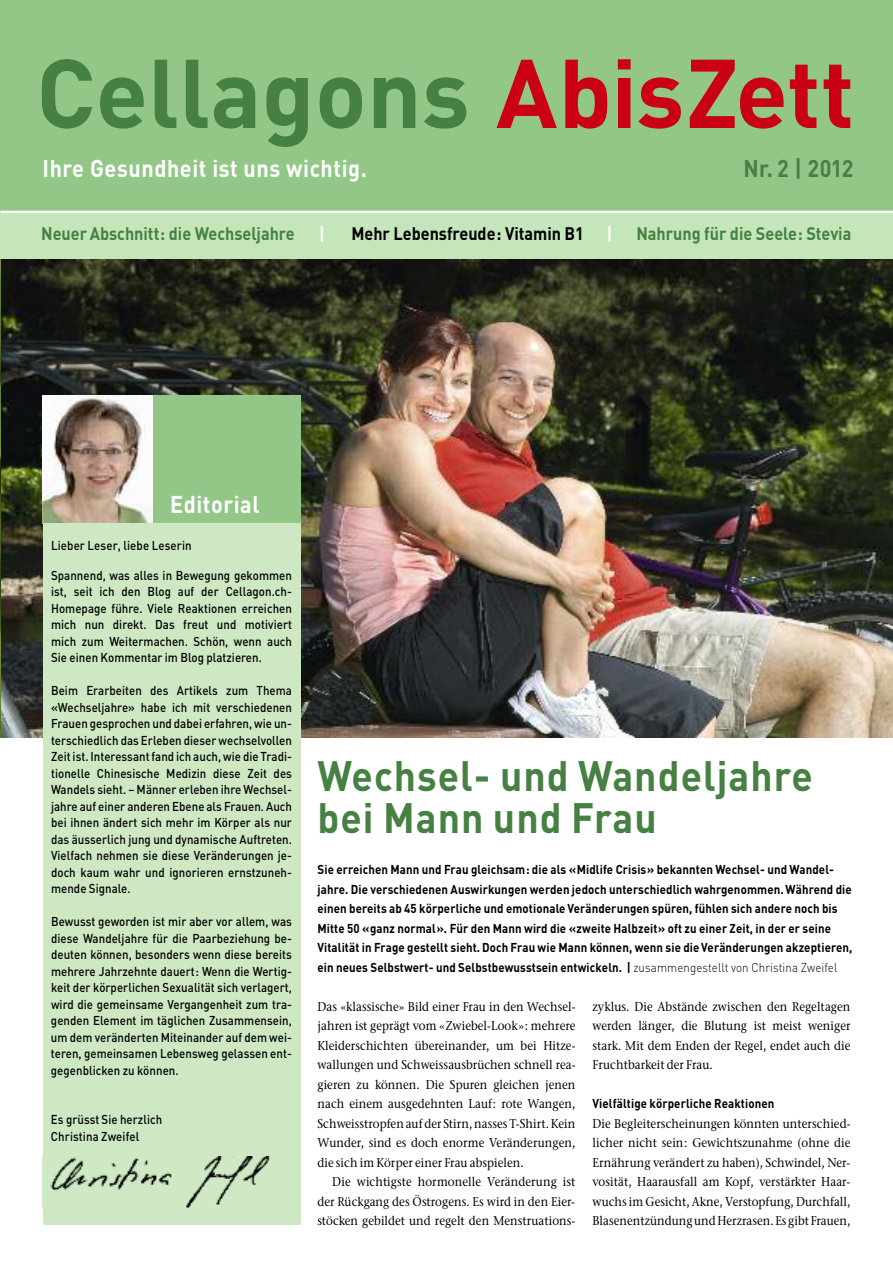
<style>
.page{position:relative;width:893px;height:1263px;background:#fff}
.page>*{position:absolute;margin:0;border:0;box-sizing:border-box;transform-origin:0 0}
.t1{font:700 96px "DIN";color:#468143}
.t2{font:700 42px/42px "DIN";letter-spacing:.025em;color:#468143;scale:.93 1}
.t3{font:700 24px "DIN";letter-spacing:.025em;color:#fff;scale:.9 1}
.t4{font:700 24px "DIN";letter-spacing:-.005em;color:#468143;scale:.9 1}
.t5{font:700 18px "DIN";color:#468143;scale:.9 1}
.t6{font:700 18px "DIN";color:#000;scale:.9 1}
.t7{font:700 18px "DIN";color:#fff;scale:.9 1}
.t8{font:500 12.75px/16.5px "DIN";letter-spacing:.005em;color:#000;text-align:justify;scale:.9 1}
.t9{font:500 12.75px/19.5px "ITC Stone Serif";letter-spacing:.005em;color:#000;text-align:justify;scale:.9 1}
.t10{font:700 12.75px/19.5px "DIN";letter-spacing:.01em;color:#000;scale:.9 1}
.s1{color:#ca0016}
.s2{font-weight:300}
</style>
<div class="page">
<div style="left:0;top:0;width:893px;height:259px;background:#92c788"></div>
<div style="left:0;top:211px;width:893px;height:48px;background:#c5e5ba"></div>
<img style="left:1px;top:259px;width:892px;height:478px">
<div style="left:43px;top:395px;width:257px;height:128px;background:#92c788"></div>
<img style="left:43px;top:395px;width:110px;height:128px">
<div style="left:43px;top:523px;width:257px;height:702px;background:#cee8c4"></div>
<hr style="left:1px;top:211px;width:892px;height:2px;background:#fff">
<img style="left:42px;top:1156px;width:228px;height:52px">
<h1 class="t1" style="left:36px;top:39px;width:820px">Cellagons <span class="s1">AbisZett</span></h1>
<h3 class="t3" style="left:43px;top:154px;width:362px">Ihre Gesundheit ist uns wichtig.</h3>
<h3 class="t4" style="left:744px;top:154px;width:124px">Nr. 2 | 2012</h3>
<h3 class="t5" style="left:41px;top:223px;width:283px">Neuer Abschnitt: die Wechseljahre</h3>
<h3 class="t7" style="left:319px;top:223px;width:8px">|</h3>
<h3 class="t6" style="left:351px;top:223px;width:260px">Mehr Lebensfreude: Vitamin B1</h3>
<h3 class="t7" style="left:607px;top:223px;width:8px">|</h3>
<h3 class="t5" style="left:636px;top:223px;width:240px">Nahrung für die Seele: Stevia</h3>
<h3 class="t3" style="left:170px;top:490px;width:101px">Editorial</h3>
<p class="t8" style="left:51px;top:537px;width:158px">Lieber Leser, liebe Leserin</p>
<p class="t8" style="left:51px;top:567px;width:269px">Spannend, was alles in Bewegung gekommen ist, seit ich den Blog auf der Cellagon.ch-Homepage führe. Viele Reaktionen erreichen mich nun direkt. Das freut und motiviert mich zum Weitermachen. Schön, wenn auch Sie einen Kommentar im Blog platzieren.</p>
<p class="t8" style="left:51px;top:682px;width:269px">Beim Erarbeiten des Artikels zum Thema «Wechseljahre» habe ich mit verschiedenen Frauen gesprochen und dabei erfahren, wie un&shy;terschiedlich das Erleben dieser wechselvollen Zeit ist. Interessant fand ich auch, wie die Tradi&shy;tionelle Chinesische Medizin diese Zeit des Wandels sieht. – Männer erleben ihre Wechsel&shy;jahre auf einer anderen Ebene als Frauen. Auch bei ihnen ändert sich mehr im Körper als nur das äusserlich jung und dynamische Auftreten.<br>Vielfach nehmen sie diese Veränderungen je&shy;doch kaum wahr und ignorieren ernstzuneh&shy;mende Signale.</p>
<p class="t8" style="left:51px;top:913px;width:269px">Bewusst geworden ist mir aber vor allem, was diese Wandeljahre für die Paarbeziehung be&shy;deuten können, besonders wenn diese bereits mehrere Jahrzehnte dauert: Wenn die Wertig&shy;keit der körperlichen Sexualität sich verlagert, wird die gemeinsame Vergangenheit zum tra&shy;genden Element im täglichen Zusammensein, um dem veränderten Miteinander auf dem wei&shy;teren, gemeinsamen Lebensweg gelassen ent&shy;gegenblicken zu können.</p>
<p class="t8" style="left:51px;top:1111px;width:125px">Es grüsst Sie herzlich<br>Christina Zweifel</p>
<h2 class="t2" style="left:317px;top:755px;width:534px">Wechsel- und Wandeljahre bei Mann und Frau</h2>
<p class="t10" style="left:317px;top:860px;width:596px">Sie erreichen Mann und Frau gleichsam: die als «Midlife Crisis» bekannten Wechsel- und Wandel&shy;jahre. Die verschiedenen Auswirkungen werden jedoch unterschiedlich wahrgenommen. Während die einen bereits ab 45 körperliche und emotionale Veränderungen spüren, fühlen sich andere noch bis Mitte 50 «ganz normal». Für den Mann wird die «zweite Halbzeit» oft zu einer Zeit, in der er seine Vitalität in Frage gestellt sieht.Doch Frau wie Mann können, wenn sie die Veränderungen akzeptieren, ein neues Selbstwert- und Selbstbewusstsein entwickeln. | <span class="s2">zusammengestellt von Christina Zweifel</span></p>
<p class="t9" style="left:317px;top:998px;width:288px">Das «klassische» Bild einer Frau in den Wechsel&shy;jahren ist geprägt vom «Zwiebel-Look»: mehrere Kleiderschichten übereinander, um bei Hitze&shy;wallungen und Schweissausbrüchen schnell rea&shy;gieren zu können. Die Spuren gleichen jenen nach einem ausgedehnten Lauf: rote Wangen, Schweisstropfenauf der Stirn,nasses T-Shirt.Kein Wunder, sind es doch enorme Veränderungen, die sich im Körper einer Frau abspielen.</p>
<p class="t9" style="left:317px;top:1173px;width:288px;text-indent:15px">Die wichtigste hormonelle Veränderung ist der Rückgang des Östrogens. Es wird in den Eier&shy;stöcken gebildet und regelt den Menstruations-</p>
<p class="t9" style="left:592px;top:998px;width:288px">zyklus. Die Abstände zwischen den Regeltagen werden länger, die Blutung ist meist weniger stark. Mit dem Enden der Regel, endet auch die Fruchtbarkeit der Frau.</p>
<p class="t10" style="left:592px;top:1094px;width:204px">Vielfältige körperliche Reaktionen</p>
<p class="t9" style="left:592px;top:1115px;width:288px">Die Begleiterscheinungen könnten unterschied&shy;licher nicht sein: Gewichtszunahme (ohne die Ernährung verändert zu haben), Schwindel, Ner&shy;vosität, Haarausfall am Kopf, verstärkter Haar&shy;wuchs im Gesicht, Akne, Verstopfung, Durchfall, BlasenentzündungundHerzrasen.Es gibt Frauen,</p>
</div>
